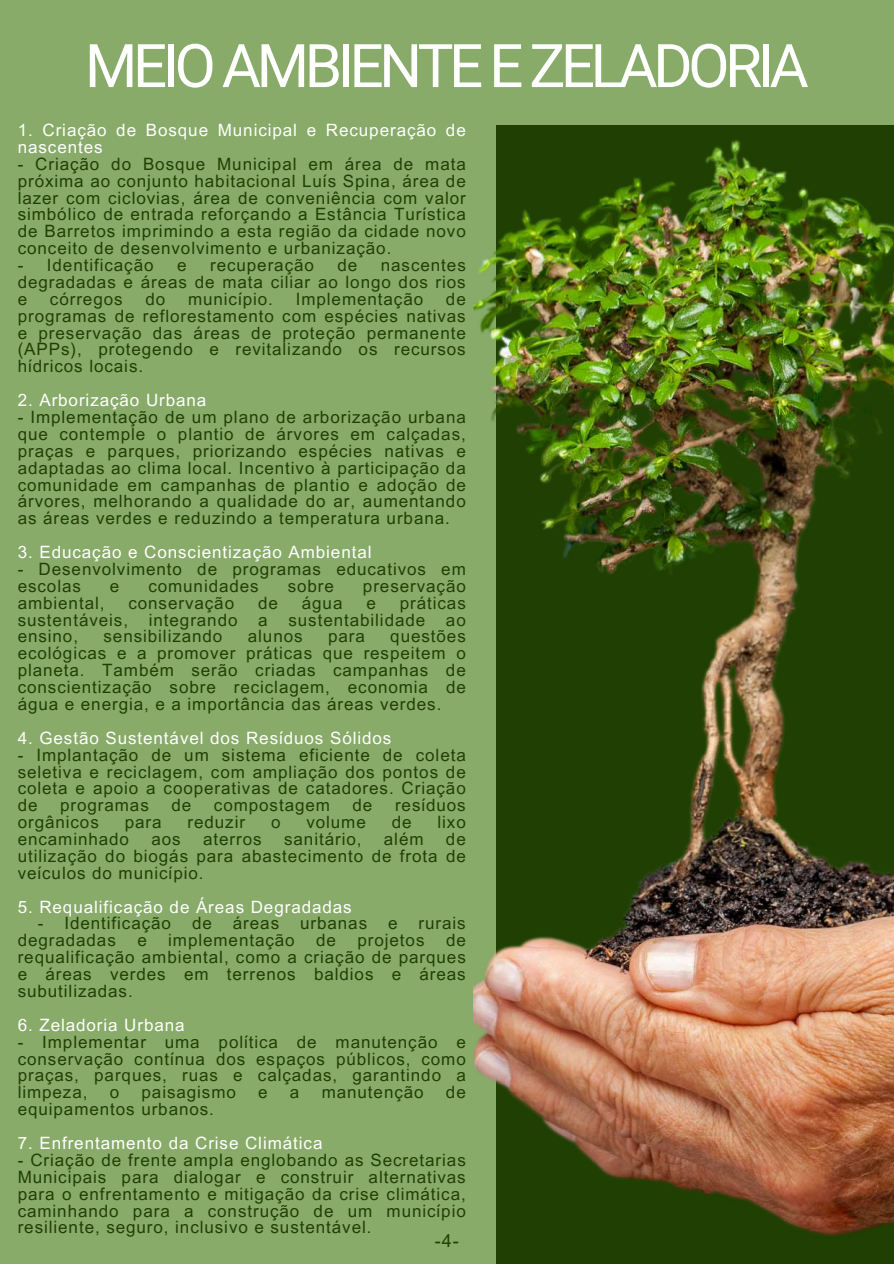
<style>
.page{position:relative;width:894px;height:1264px;background:#fff}
.page>*{position:absolute;margin:0;border:0;box-sizing:border-box;transform-origin:0 0}
.t1{font:60.15px "Roboto";letter-spacing:-.075em;color:#fff}
.t2{font:18px "Arial MT Pro";color:#1f4002}
.t3{font:16.95px/16.8px "Arial MT Pro";letter-spacing:.055em;color:#1f4002;text-align:justify}
.t4{font:16.95px/16.8px "Arial MT Pro";letter-spacing:.055em;color:#fff}
</style>
<div class="page">
<div style="left:0;top:0;width:893px;height:1263px;background:#88ab69"></div>
<img style="left:473px;top:138px;width:420px;height:1125px">
<h1 class="t1" style="left:85px;top:31px;width:725px">MEIO AMBIENTE E ZELADORIA</h1>
<p class="t4" style="left:18px;top:124px;width:449px">1. Criação de Bosque Municipal e Recuperação de nascentes</p>
<p class="t3" style="left:18px;top:157px;width:449px">- Criação do Bosque Municipal em área de mata próxima ao conjunto habitacional Luís Spina, área de lazer com ciclovias, área de conveniência com valor simbólico de entrada reforçando a Estância Turística de Barretos imprimindo a esta região da cidade novo conceito de desenvolvimento e urbanização.</p>
<p class="t3" style="left:18px;top:259px;width:137px">- Identificação</p>
<p class="t3" style="left:177px;top:259px;width:11px">e</p>
<p class="t3" style="left:210px;top:259px;width:105px">recuperação</p>
<p class="t3" style="left:337px;top:259px;width:21px">de</p>
<p class="t3" style="left:18px;top:259px;width:449px;text-indent:363px">nascentes degradadas e áreas de mata ciliar ao longo dos rios e</p>
<p class="t3" style="left:50px;top:292px;width:74px">córregos</p>
<p class="t3" style="left:145px;top:292px;width:21px">do</p>
<p class="t3" style="left:188px;top:292px;width:86px">município.</p>
<p class="t3" style="left:296px;top:292px;width:129px">Implementação</p>
<p class="t3" style="left:18px;top:292px;width:449px;text-indent:428px">de programas de reflorestamento com espécies nativas e preservação das áreas de proteção permanente (APPs), protegendo e revitalizando os recursos hídricos locais.</p>
<p class="t4" style="left:18px;top:394px;width:190px">2. Arborização Urbana</p>
<p class="t3" style="left:18px;top:411px;width:449px">- Implementação de um plano de arborização urbana que contemple o plantio de árvores em calçadas, praças e parques, priorizando espécies nativas e adaptadas ao clima local. Incentivo à participação da comunidade em campanhas de plantio e adoção de árvores, melhorando a qualidade do ar, aumentando as áreas verdes e reduzindo a temperatura urbana.</p>
<p class="t4" style="left:18px;top:546px;width:355px">3. Educação e Conscientização Ambiental</p>
<p class="t3" style="left:18px;top:562px;width:449px">- Desenvolvimento de programas educativos em escolas</p>
<p class="t3" style="left:110px;top:579px;width:11px">e</p>
<p class="t3" style="left:148px;top:579px;width:112px">comunidades</p>
<p class="t3" style="left:288px;top:579px;width:48px">sobre</p>
<p class="t3" style="left:363px;top:579px;width:104px">preservação</p>
<p class="t3" style="left:18px;top:596px;width:449px;text-indent:382px">práticas sustentáveis, integrando a sustentabilidade ao ensino,</p>
<p class="t3" style="left:18px;top:596px;width:88px">ambiental,</p>
<p class="t3" style="left:128px;top:596px;width:107px">conservação</p>
<p class="t3" style="left:258px;top:596px;width:21px">de</p>
<p class="t3" style="left:302px;top:596px;width:42px">água</p>
<p class="t3" style="left:366px;top:596px;width:11px">e</p>
<p class="t3" style="left:103px;top:630px;width:120px">sensibilizando</p>
<p class="t3" style="left:248px;top:630px;width:56px">alunos</p>
<p class="t3" style="left:328px;top:630px;width:38px">para</p>
<p class="t3" style="left:18px;top:630px;width:449px;text-indent:372px">questões ecológicas e a promover práticas que respeitem o planeta. Também serão criadas campanhas de conscientização sobre reciclagem, economia de água e energia, e a importância das áreas verdes.</p>
<p class="t4" style="left:18px;top:731px;width:375px">4. Gestão Sustentável dos Resíduos Sólidos</p>
<p class="t3" style="left:18px;top:748px;width:449px">- Implantação de um sistema eficiente de coleta seletiva e reciclagem, com ampliação dos pontos de coleta e apoio a cooperativas de catadores. Criação de</p>
<p class="t3" style="left:60px;top:799px;width:90px">programas</p>
<p class="t3" style="left:171px;top:799px;width:21px">de</p>
<p class="t3" style="left:214px;top:799px;width:117px">compostagem</p>
<p class="t3" style="left:352px;top:799px;width:21px">de</p>
<p class="t3" style="left:395px;top:799px;width:72px">resíduos</p>
<p class="t3" style="left:18px;top:816px;width:83px">orgânicos</p>
<p class="t3" style="left:125px;top:816px;width:38px">para</p>
<p class="t3" style="left:187px;top:816px;width:59px">reduzir</p>
<p class="t3" style="left:271px;top:816px;width:11px">o</p>
<p class="t3" style="left:306px;top:816px;width:61px">volume</p>
<p class="t3" style="left:391px;top:816px;width:21px">de</p>
<p class="t3" style="left:437px;top:816px;width:30px">lixo</p>
<p class="t3" style="left:18px;top:832px;width:113px">encaminhado</p>
<p class="t3" style="left:151px;top:832px;width:31px">aos</p>
<p class="t3" style="left:203px;top:832px;width:60px">aterros</p>
<p class="t3" style="left:284px;top:832px;width:79px">sanitário,</p>
<p class="t3" style="left:384px;top:832px;width:41px">além</p>
<p class="t3" style="left:18px;top:832px;width:449px;text-indent:428px">de utilização do biogás para abastecimento de frota de veículos do município.</p>
<p class="t4" style="left:18px;top:900px;width:335px">5. Requalificação de Áreas Degradadas</p>
<p class="t3" style="left:18px;top:917px;width:449px;text-indent:20px">- Identificação de áreas urbanas e rurais degradadas</p>
<p class="t3" style="left:18px;top:934px;width:449px;text-indent:428px">de requalificação ambiental, como a criação de parques e áreas verdes em terrenos baldios e áreas subutilizadas.</p>
<p class="t4" style="left:18px;top:1018px;width:168px">6. Zeladoria Urbana</p>
<p class="t3" style="left:18px;top:1035px;width:449px">- Implementar uma política de manutenção e conservação contínua dos espaços públicos, como praças, parques, ruas e calçadas, garantindo a limpeza,</p>
<p class="t3" style="left:137px;top:934px;width:11px">e</p>
<p class="t3" style="left:168px;top:934px;width:128px">implementação</p>
<p class="t3" style="left:316px;top:934px;width:21px">de</p>
<p class="t3" style="left:357px;top:934px;width:68px">projetos</p>
<p class="t3" style="left:110px;top:1086px;width:11px">o</p>
<p class="t3" style="left:141px;top:1086px;width:96px">paisagismo</p>
<p class="t3" style="left:258px;top:1086px;width:11px">e</p>
<p class="t3" style="left:290px;top:1086px;width:11px">a</p>
<p class="t3" style="left:321px;top:1086px;width:103px">manutenção</p>
<p class="t3" style="left:446px;top:1086px;width:21px">de</p>
<p class="t3" style="left:18px;top:1102px;width:198px">equipamentos urbanos.</p>
<p class="t4" style="left:18px;top:1136px;width:306px">7. Enfrentamento da Crise Climática</p>
<p class="t3" style="left:18px;top:1153px;width:449px">- Criação de frente ampla englobando as Secretarias Municipais para dialogar e construir alternativas para o enfrentamento e mitigação da crise climática, caminhando para a construção de um município resiliente, seguro, inclusivo e sustentável.</p>
<p class="t2" style="left:434px;top:1233px;width:25px">-4-</p>
</div>
